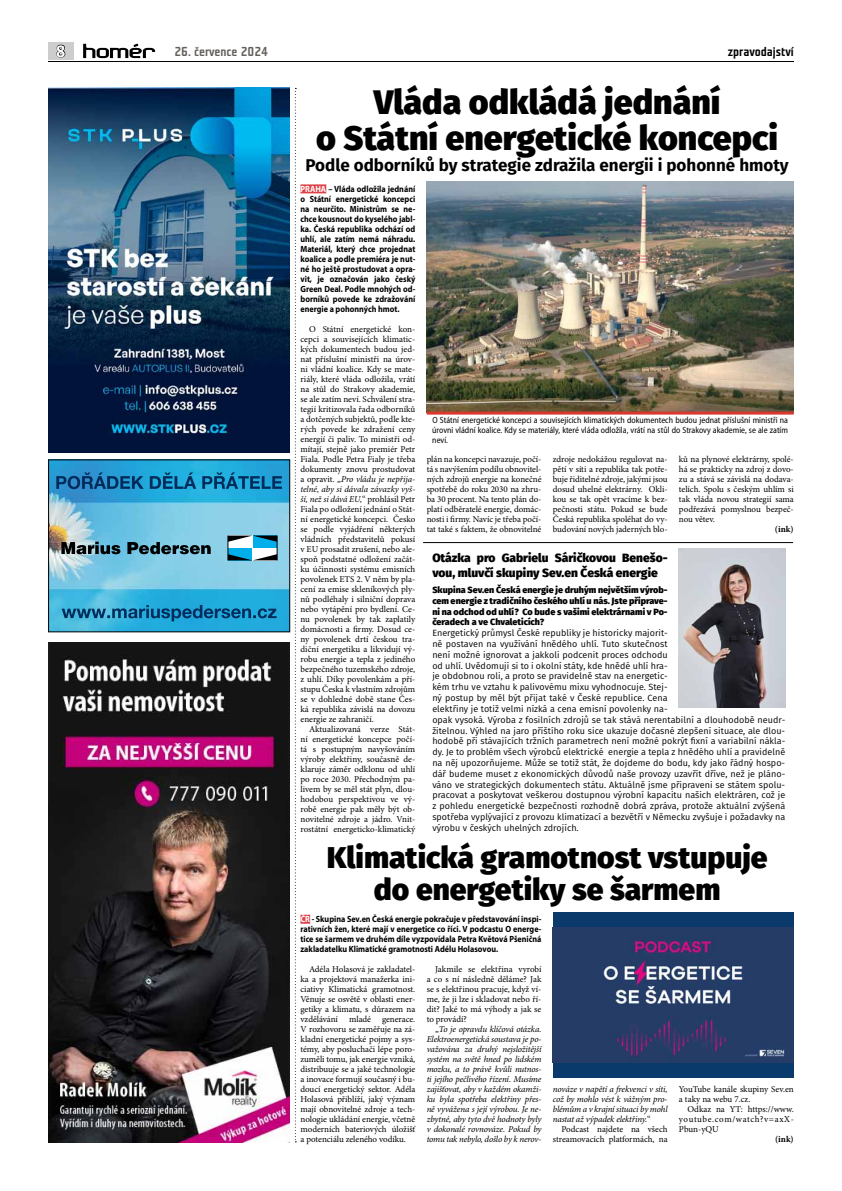
<style>
.page{position:relative;width:842px;height:1191px;background:#fff}
.page>*{position:absolute;margin:0;border:0;box-sizing:border-box;transform-origin:0 0}
.t1{font:800 34px/36px "Fira Sans";color:#000;text-align:center}
.t2{font:800 30px/32px "Fira Sans";color:#000;text-align:center}
.t3{font:700 18px "Calibri";color:#fff}
.t4{font:700 17px "Fira Sans";color:#000}
.t5{font:13px "Teuton Fett";color:#66605c}
.t6{font:13px "Teuton Fett";color:#000}
.t7{font:800 12px/14.4px "Fira Sans";color:#000}
.t8{font:9px/10px "Minion Pro";letter-spacing:-.005em;color:#000;text-align:justify}
.t9{font:9px/10.8px "Fira Sans";letter-spacing:.005em;color:#000}
.t10{font:700 9px/10px "Myriad Pro";color:#000;text-align:justify;scale:.9 1}
.t11{font:italic 9px/10px "Minion Pro";letter-spacing:-.02em;color:#000;text-align:justify}
.t12{font:semi-condensed 9px/10px "Myriad Pro";color:#000;text-align:justify;scale:.95 1}
.t13{font:800 9px/10.8px "Fira Sans";color:#000;text-align:justify}
.t14{font:700 9px "Minion Pro";letter-spacing:.005em;color:#000}
.s1{color:#fff}
.s2{font-style:italic}
.s3{font-style:normal}
</style>
<div class="page">
<svg style="left:83px;top:43px;width:73px;height:16px"></svg>
<hr style="left:48px;top:62px;width:746px;height:1px;background:#000">
<div style="left:48px;top:43px;width:25px;height:17px;background:#cecdcd"></div>
<svg style="left:56px;top:45px;width:9px;height:13px"></svg>
<svg style="left:295px;top:88px;width:1px;height:1054px"></svg>
<img style="left:48px;top:642px;width:242px;height:500px">
<img style="left:50px;top:461px;width:238px;height:169px">
<svg style="left:62px;top:605px;width:215px;height:16px;background:#1f85b3"></svg>
<svg style="left:56px;top:472px;width:226px;height:17px;background:#1778ab"></svg>
<svg style="left:61px;top:542px;width:150px;height:12px;background:#43646f"></svg>
<svg style="left:228px;top:535px;width:50px;height:25px"></svg>
<div style="left:48px;top:459px;width:242px;height:173px;border:1px solid #000"></div>
<img style="left:48px;top:88px;width:241px;height:364px">
<div style="left:300px;top:184px;width:26px;height:9px;background:#de4247"></div>
<img style="left:427px;top:182px;width:367px;height:229px">
<div style="left:300px;top:914px;width:10px;height:9px;background:#de4247"></div>
<div style="left:553px;top:912px;width:241px;height:165px;background:#093a6b"></div>
<img style="left:553px;top:927px;width:241px;height:136px">
<hr style="left:423px;top:542px;width:370px;height:1px;background:#000">
<img style="left:679px;top:548px;width:106px;height:160px">
<hr style="left:427px;top:411px;width:367px;height:3px;background:#db372e">
<h3 class="t3" style="left:56px;top:38px;width:11px">8</h3>
<h3 class="t5" style="left:174px;top:45px;width:95px">26. července 2024</h3>
<h3 class="t6" style="left:728px;top:45px;width:68px">zpravodajství</h3>
<h1 class="t1" style="left:316px;top:81px;width:463px">Vláda odkládá jednání<br>o Státní energetické koncepci</h1>
<h3 class="t4" style="left:306px;top:151px;width:485px">Podle odborníků by strategie zdražila energii i pohonné hmoty</h3>
<p class="t10" style="left:300px;top:184px;width:129px"><span class="s1">PRAHA</span> – Vláda odložila jednání o Státní energetické koncepci na neurčito. Ministrům se ne&shy;chce kousnout do kyselého jabl&shy;ka. Česká republika odchází od uhlí, ale zatím nemá náhradu.<br>Materiál, který chce projednat koalice a podle premiéra je nut&shy;né ho ještě prostudovat a opra&shy;vit, je označován jako český Green Deal. Podle mnohých od&shy;borníků povede ke zdražování energie a pohonných hmot.</p>
<p class="t8" style="left:300px;top:324px;width:116px;text-indent:9px">O Státní energetické kon&shy;cepci a souvisejících klimatic&shy;kých dokumentech budou jed&shy;nat příslušní ministři na úrov&shy;ni vládní koalice. Kdy se mate&shy;riály, které vláda odložila, vrátí na stůl do Strakovy akademie, se ale zatím neví. Schválení stra&shy;tegií kritizovala řada odborníků a dotčených subjektů, podle kte&shy;rých povede ke zdražení ceny energií či paliv. To ministři od&shy;mítají, stejně jako premiér Petr Fiala. Podle Petra Fialy je třeba dokumenty znovu prostudovat a opravit. „<span class="s2">Pro vládu je nepřija&shy;telné, aby si dávala závazky vyš&shy;ší, než si dává EU,</span>“ prohlásil Petr Fiala po odložení jednání o Stát&shy;ní energetické koncepci. Česko se podle vyjádření některých vládních představitelů pokusí v EU prosadit zrušení, nebo ale&shy;spoň podstatné odložení začát&shy;ku účinnosti systému emisních povolenek ETS 2. V něm by pla&shy;cení za emise skleníkových ply&shy;nů podléhaly i silniční doprava nebo vytápění pro bydlení. Ce&shy;nu povolenek by tak zaplatily domácnosti a firmy. Dosud ce&shy;ny povolenek drtí českou tra&shy;diční energetiku a likvidují vý&shy;robu energie a tepla z jediného bezpečného tuzemského zdroje, z uhlí. Díky povolenkám a pří&shy;stupu Česka k vlastním zdrojům se v dohledné době stane Čes&shy;ká republika závislá na dovozu energie ze zahraničí.</p>
<p class="t8" style="left:300px;top:724px;width:116px;text-indent:9px">Aktualizovaná verze Stát&shy;ní energetické koncepce počí&shy;tá s postupným navyšováním výroby elektřiny, současně de&shy;klaruje záměr odklonu od uhlí po roce 2030. Přechodným pa&shy;livem by se měl stát plyn, dlou&shy;hodobou perspektivou ve vý&shy;robě energie pak měly být ob&shy;novitelné zdroje a jádro. Vnit&shy;rostátní energeticko-klimatický</p>
<p class="t12" style="left:432px;top:415px;width:376px">O Státní energetické koncepci a souvisejících klimatických dokumentech budou jednat příslušní ministři na úrovni vládní koalice. Kdy se materiály, které vláda odložila, vrátí na stůl do Strakovy akademie, se ale zatím neví.</p>
<p class="t8" style="left:427px;top:454px;width:116px">plán na koncepci navazuje, počí&shy;tá s navýšením podílu obnovitel&shy;ných zdrojů energie na konečné spotřebě do roku 2030 na zhru&shy;ba 30 procent. Na tento plán do&shy;platí odběratelé energie, domác&shy;nosti i firmy. Navíc je třeba počí&shy;tat také s faktem, že obnovitelné</p>
<p class="t8" style="left:553px;top:454px;width:116px">zdroje nedokážou regulovat na&shy;pětí v síti a republika tak potře&shy;buje řiditelné zdroje, jakými jsou dosud uhelné elektrárny. Okli&shy;kou se tak opět vracíme k bez&shy;pečnosti státu. Pokud se bude Česká republika spoléhat do vy&shy;budování nových jaderných blo-</p>
<p class="t8" style="left:679px;top:454px;width:116px">ků na plynové elektrárny, spolé&shy;há se prakticky na zdroj z dovo&shy;zu a stává se závislá na dodava&shy;telích. Spolu s českým uhlím si tak vláda novou strategií sama podřezává pomyslnou bezpeč&shy;nou větev.</p>
<p class="t14" style="left:775px;top:523px;width:20px">(ink)</p>
<h3 class="t7" style="left:432px;top:549px;width:237px">Otázka pro Gabrielu Sáričkovou Benešo&shy;vou, mluvčí skupiny Sev.en Česká energie</h3>
<p class="t13" style="left:432px;top:583px;width:237px">Skupina Sev.en Česká energie je druhým největším výrob&shy;cem energie z tradičního českého uhlí u nás. Jste připrave&shy;ni na odchod od uhlí? Co bude s vašimi elektrárnami v Po&shy;čeradech a ve Chvaleticích?</p>
<p class="t9" style="left:432px;top:627px;width:354px">Energetický průmysl České republiky je historicky majorit-<br>ně postaven na využívání hnědého uhlí. Tuto skutečnost<br>není možné ignorovat a jakkoli podcenit proces odchodu<br>od uhlí. Uvědomují si to i okolní státy, kde hnědé uhlí hra-<br>je obdobnou roli, a proto se pravidelně stav na energetic-<br>kém trhu ve vztahu k palivovému mixu vyhodnocuje. Stej-<br>ný postup by měl být přijat také v České republice. Cena<br>elektřiny je totiž velmi nízká a cena emisní povolenky na-<br>opak vysoká. Výroba z fosilních zdrojů se tak stává nerentabilní a dlouhodobě neudr&shy;žitelnou. Výhled na jaro příštího roku sice ukazuje dočasné zlepšení situace, ale dlou&shy;hodobě při stávajících tržních parametrech není možné pokrýt fixní a variabilní nákla&shy;dy. Je to problém všech výrobců elektrické energie a tepla z hnědého uhlí a pravidelně na něj upozorňujeme. Může se totiž stát, že dojdeme do bodu, kdy jako řádný hospo&shy;dář budeme muset z ekonomických důvodů naše provozy uzavřít dříve, než je pláno&shy;váno ve strategických dokumentech státu. Aktuálně jsme připraveni se státem spolu&shy;pracovat a poskytovat veškerou dostupnou výrobní kapacitu našich elektráren, což je z pohledu energetické bezpečnosti rozhodně dobrá zpráva, protože aktuální zvýšená spotřeba vyplývající z provozu klimatizací a bezvětří v Německu zvyšuje i požadavky na výrobu v českých uhelných zdrojích.</p>
<h2 class="t2" style="left:327px;top:838px;width:442px">Klimatická gramotnost vstupuje do energetiky se šarmem</h2>
<p class="t10" style="left:300px;top:914px;width:269px"><span class="s1">ČR</span> - Skupina Sev.en Česká energie pokračuje v představování inspi&shy;rativních žen, které mají v energetice co říci. V podcastu O energe&shy;tice se šarmem ve druhém díle vyzpovídala Petra Květová Pšeničná zakladatelku Klimatické gramotnosti Adélu Holasovou.</p>
<p class="t8" style="left:300px;top:964px;width:116px;text-indent:9px">Adéla Holasová je zakladatel&shy;ka a projektová manažerka ini&shy;ciativy Klimatická gramotnost.<br>Věnuje se osvětě v oblasti ener&shy;getiky a klimatu, s důrazem na vzdělávání mladé generace.<br>V rozhovoru se zaměřuje na zá&shy;kladní energetické pojmy a sys&shy;témy, aby posluchači lépe poro&shy;zuměli tomu, jak energie vzniká, distribuuje se a jaké technologie a inovace formují současný i bu&shy;doucí energetický sektor. Adéla Holasová přiblíží, jaký význam mají obnovitelné zdroje a tech&shy;nologie ukládání energie, včetně moderních bateriových úložišť a potenciálu zeleného vodíku.</p>
<p class="t8" style="left:427px;top:964px;width:116px;text-indent:9px">Jakmile se elektřina vyrobí a co s ní následně děláme? Jak se s elektřinou pracuje, když ví&shy;me, že ji lze i skladovat nebo ří&shy;dit? Jaké to má výhody a jak se to provádí?</p>
<p class="t11" style="left:427px;top:1024px;width:116px;text-indent:9px"><span class="s3">„</span>To je opravdu klíčová otázka.<br>Elektroenergetická soustava je po&shy;važována za druhý nejsložitější systém na světě hned po lidském mozku, a to právě kvůli nutnos&shy;ti jejího pečlivého řízení. Musíme zajišťovat, aby v každém okamži&shy;ku byla spotřeba elektřiny přes&shy;ně vyvážena s její výrobou. Je ne&shy;zbytné, aby tyto dvě hodnoty byly v dokonalé rovnováze. Pokud by tomu tak nebylo, došlo by k nerov-</p>
<p class="t8" style="left:679px;top:1084px;width:116px">YouTube kanále skupiny Sev.en a taky na webu 7.cz.</p>
<p class="t8" style="left:679px;top:1104px;width:116px;text-indent:9px">Odkaz na YT: https://www. youtube.com/watch?v=axX-Pbun-yQU</p>
<p class="t14" style="left:775px;top:1133px;width:20px">(ink)</p>
<p class="t11" style="left:553px;top:1084px;width:116px">nováze v napětí a frekvenci v síti, což by mohlo vést k vážným pro&shy;blémům a v krajní situaci by mohl nastat až výpadek elektřiny.<span class="s3">“</span></p>
<p class="t8" style="left:553px;top:1124px;width:116px;text-align:right">Podcast najdete na všech streamovacích platformách, na</p>
</div>
